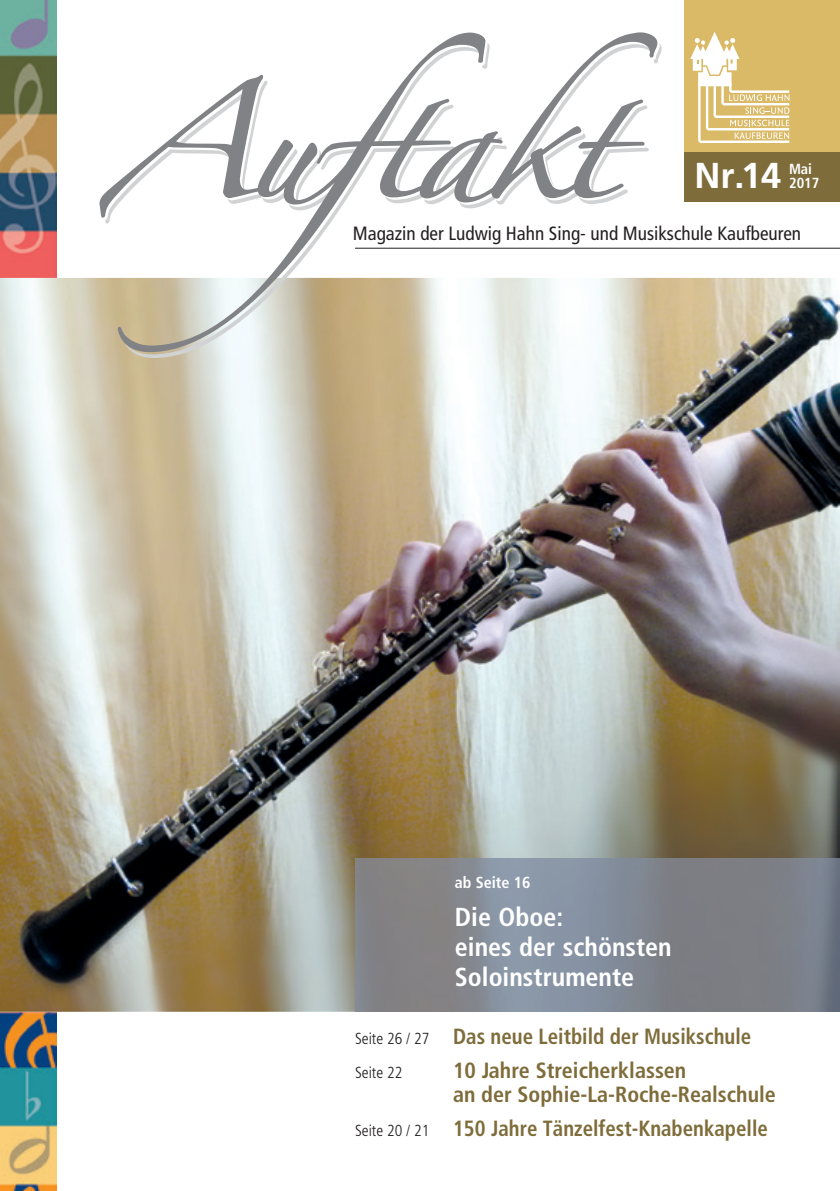
<style>
.page{position:relative;width:840px;height:1191px;background:#fff}
.page>*{position:absolute;margin:0;border:0;box-sizing:border-box;transform-origin:0 0}
.t1{font:700 36px "Frutiger";color:#fff}
.t2{font:700 condensed 26px/30px "Frutiger LT";color:#fff}
.t3{font:700 condensed 22px "Frutiger LT";color:#7e6c3a;scale:.95 1}
.t4{font:700 condensed 22px/24px "Frutiger LT";color:#7e6c3a}
.t5{font:condensed 19.2px "Frutiger LT";color:#231f20}
.t6{font:700 condensed 16px "Frutiger LT";color:#fff}
.t7{font:300 condensed 16px "Frutiger LT";color:#231f20}
.t8{font:700 condensed 14.6px/14.6px "Frutiger LT";color:#fff}
.s1{font-weight:300;font-size:16px;color:#231f20}
</style>
<div class="page">
<div style="left:684px;top:0;width:155px;height:202px;background:#dab967"></div>
<div style="left:684px;top:152px;width:155px;height:50px;background:#7e6c3a"></div>
<img style="left:0;top:1011px;width:57px;height:180px">
<img style="left:0;top:0;width:57px;height:278px">
<img style="left:0;top:278px;width:839px;height:733px">
<svg style="left:105px;top:43px;width:556px;height:315px"></svg>
<svg style="left:99px;top:32px;width:558px;height:320px"></svg>
<hr style="left:355px;top:248px;width:484px;height:1px;background:#231f20">
<svg style="left:690px;top:32px;width:99px;height:111px"></svg>
<img style="left:355px;top:858px;width:484px;height:153px">
<h1 class="t1" style="left:694px;top:154px;width:88px">Nr.14</h1>
<p class="t8" style="left:788px;top:161px;width:32px">Mai<br>2017</p>
<p class="t5" style="left:352px;top:222px;width:449px">Magazin der Ludwig Hahn Sing- und Musikschule Kaufbeuren</p>
<p class="t6" style="left:454px;top:873px;width:77px">ab Seite 16</p>
<p class="t2" style="left:454px;top:902px;width:218px">Die Oboe:<br>eines der schönsten<br>Soloinstrumente</p>
<p class="t3" style="left:355px;top:1023px;width:418px"><span class="s1">Seite 26 / 27</span> Das neue Leitbild der Musikschule</p>
<p class="t7" style="left:355px;top:1063px;width:49px">Seite 22</p>
<p class="t4" style="left:453px;top:1058px;width:324px">10 Jahre Streicherklassen<br>an der Sophie-La-Roche-Realschule</p>
<p class="t3" style="left:355px;top:1115px;width:436px"><span class="s1">Seite 20 / 21</span> 150 Jahre Tänzelfest-Knabenkapelle</p>
</div>
